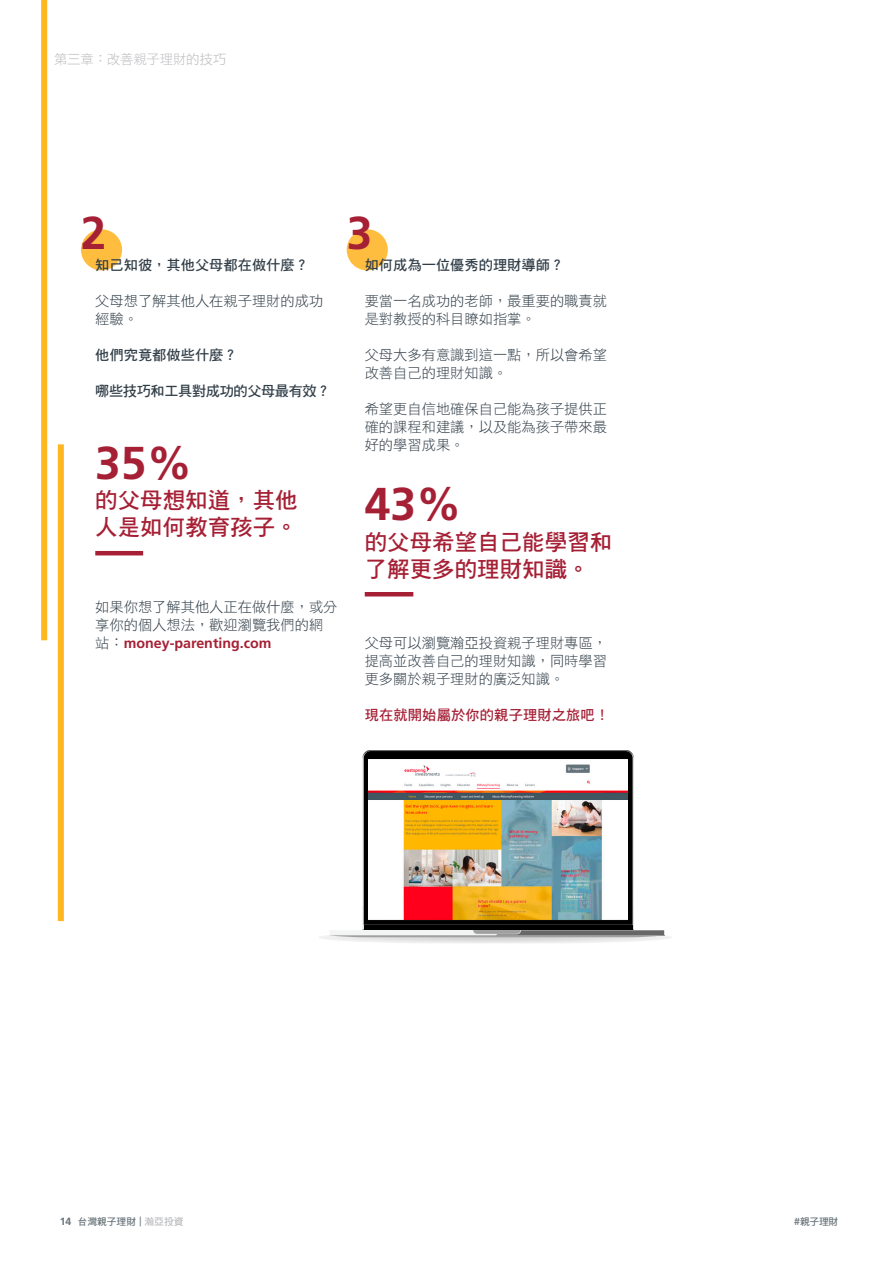
<style>
.page{position:relative;width:893px;height:1263px;background:#fff}
.page>*{position:absolute;margin:0;border:0;box-sizing:border-box;transform-origin:0 0}
.t1{font:700 46.05px "Frutiger LT Std";color:#a62035}
.t2{font:22.5px/27px "DF Hei HK W7";color:#a62035}
.t3{font:14.25px/18px "DF Hei HK W3";color:#313e48}
.t4{font:14.25px "DF Hei HK W7";color:#313e48}
.t5{font:14.25px "DF Hei HK W7";letter-spacing:-.03em;color:#313e48}
.t6{font:14.25px "DF Hei HK W7";letter-spacing:.01em;color:#a62035}
.t7{font:13.5px "DF Hei HK W3";letter-spacing:-.02em;color:#babbbe}
.t8{font:9.75px "DF Hei HK W7";color:#687379}
.s1{font-family:"Frutiger LT Std";font-weight:700;color:#a62035}
.s2{font-family:"Frutiger LT Std";font-weight:700;font-size:10.5px}
.s3{color:#babbbe}
</style>
<div class="page">
<hr style="left:95px;top:551px;width:48px;height:4px;background:#a62035">
<div style="left:58px;top:444px;width:6px;height:477px;background:#ffb620"></div>
<div style="left:41px;top:0;width:6px;height:640px;background:#ffb620"></div>
<div style="left:81px;top:229px;width:41px;height:41px;background:#ffbd40;border-radius:50%"></div>
<div style="left:347px;top:229px;width:41px;height:41px;background:#ffbd40;border-radius:50%"></div>
<hr style="left:365px;top:592px;width:48px;height:4px;background:#a62035">
<svg style="left:362px;top:750px;width:272px;height:9px"></svg>
<hr style="left:364px;top:925px;width:269px;height:4px;background:#000">
<svg style="left:364px;top:751px;width:269px;height:174px;background:#201f1f"></svg>
<svg style="left:329px;top:929px;width:335px;height:8px"></svg>
<img style="left:369px;top:760px;width:258px;height:160px">
<p class="t7" style="left:54px;top:52px;width:174px">第三章：改善親子理財的技巧</p>
<p class="t1" style="left:81px;top:206px;width:27px">2</p>
<p class="t4" style="left:95px;top:257px;width:215px">知己知彼，其他父母都在做什麼？</p>
<p class="t3" style="left:95px;top:292px;width:229px">父母想了解其他人在親子理財的成功經驗。</p>
<p class="t4" style="left:95px;top:347px;width:144px">他們究竟都做些什麼？</p>
<p class="t5" style="left:95px;top:383px;width:237px">哪些技巧和工具對成功的父母最有效？</p>
<p class="t1" style="left:95px;top:435px;width:99px">35%</p>
<p class="t2" style="left:95px;top:486px;width:204px">的父母想知道，其他人是如何教育孩子。</p>
<p class="t3" style="left:95px;top:598px;width:244px">如果你想了解其他人正在做什麼，或分享你的個人想法，歡迎瀏覽我們的網站：<span class="s1">money-parenting.com</span></p>
<p class="t1" style="left:347px;top:206px;width:27px">3</p>
<p class="t4" style="left:365px;top:257px;width:201px">如何成為一位優秀的理財導師？</p>
<p class="t3" style="left:365px;top:292px;width:244px">要當一名成功的老師，最重要的職責就是對教授的科目瞭如指掌。</p>
<p class="t3" style="left:365px;top:346px;width:244px">父母大多有意識到這一點，所以會希望改善自己的理財知識。</p>
<p class="t3" style="left:365px;top:400px;width:244px;text-align:justify">希望更自信地確保自己能為孩子提供正確的課程和建議，以及能為孩子帶來最好的學習成果。</p>
<p class="t1" style="left:365px;top:477px;width:99px">43%</p>
<p class="t2" style="left:365px;top:528px;width:249px">的父母希望自己能學習和了解更多的理財知識。</p>
<p class="t3" style="left:365px;top:634px;width:244px;text-align:justify">父母可以瀏覽瀚亞投資親子理財專區，提高並改善自己的理財知識，同時學習更多關於親子理財的廣泛知識。</p>
<p class="t6" style="left:365px;top:707px;width:246px">現在就開始屬於你的親子理財之旅吧！</p>
<p class="t8" style="left:60px;top:1216px;width:125px"><span class="s2">14</span> 台灣親子理財 | <span class="s3">瀚亞投資</span></p>
<p class="t8" style="left:794px;top:1216px;width:46px">#親子理財</p>
</div>
